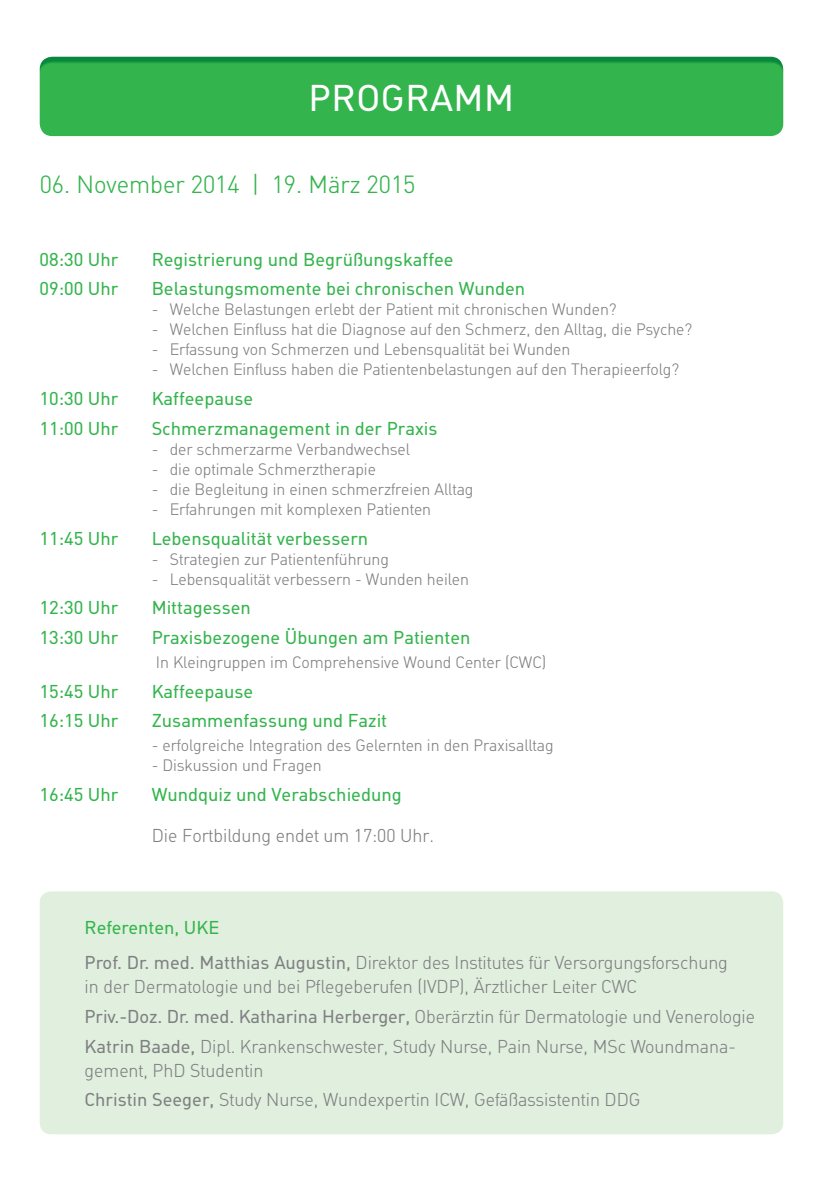
<style>
.page{position:relative;width:840px;height:1191px;background:#fff}
.page>*{position:absolute;margin:0;border:0;box-sizing:border-box;transform-origin:0 0}
.t1{font:36px "MHC Din";letter-spacing:.02em;color:#fff}
.t2{font:300 24px "MHC Din";color:#34b44d}
.t3{font:300 18px/29.6px "MHC Din";color:#808083}
.t4{font:18px "MHC Din";color:#34b44d}
.t5{font:300 16px "MHC Din";color:#808083}
.s1{font-weight:400;color:#34b44d}
.s2{font-weight:400}
</style>
<div class="page">
<div style="left:40px;top:891px;width:742px;height:243px;background:#e1f0de;border-radius:11px"></div>
<img style="left:40px;top:57px;width:742px;height:79px">
<h1 class="t1" style="left:308px;top:77px;width:207px">PROGRAMM</h1>
<h2 class="t2" style="left:40px;top:171px;width:377px">06. November 2014 | 19. März 2015</h2>
<p class="t4" style="left:40px;top:249px;width:80px">08:30 Uhr</p>
<p class="t4" style="left:152px;top:249px;width:303px">Registrierung und Begrüßungskaffee</p>
<p class="t4" style="left:40px;top:278px;width:80px">09:00 Uhr</p>
<p class="t4" style="left:152px;top:278px;width:375px">Belastungsmomente bei chronischen Wunden</p>
<p class="t5" style="left:152px;top:301px;width:466px">- Welche Belastungen erlebt der Patient mit chronischen Wunden?</p>
<p class="t5" style="left:152px;top:321px;width:541px">- Welchen Einfluss hat die Diagnose auf den Schmerz, den Alltag, die Psyche?</p>
<p class="t5" style="left:152px;top:341px;width:420px">- Erfassung von Schmerzen und Lebensqualität bei Wunden</p>
<p class="t5" style="left:152px;top:361px;width:528px">- Welchen Einfluss haben die Patientenbelastungen auf den Therapieerfolg?</p>
<p class="t4" style="left:40px;top:388px;width:80px">10:30 Uhr</p>
<p class="t4" style="left:152px;top:388px;width:103px">Kaffeepause</p>
<p class="t4" style="left:40px;top:418px;width:80px">11:00 Uhr</p>
<p class="t4" style="left:152px;top:418px;width:287px">Schmerzmanagement in der Praxis</p>
<p class="t5" style="left:152px;top:440px;width:259px">- der schmerzarme Verbandwechsel</p>
<p class="t5" style="left:152px;top:460px;width:226px">- die optimale Schmerztherapie</p>
<p class="t5" style="left:152px;top:480px;width:323px">- die Begleitung in einen schmerzfreien Alltag</p>
<p class="t5" style="left:152px;top:500px;width:281px">- Erfahrungen mit komplexen Patienten</p>
<p class="t4" style="left:40px;top:527px;width:80px">11:45 Uhr</p>
<p class="t4" style="left:152px;top:527px;width:218px">Lebensqualität verbessern</p>
<p class="t5" style="left:152px;top:550px;width:239px">- Strategien zur Patientenführung</p>
<p class="t5" style="left:152px;top:570px;width:319px">- Lebensqualität verbessern - Wunden heilen</p>
<p class="t4" style="left:40px;top:597px;width:80px">12:30 Uhr</p>
<p class="t4" style="left:152px;top:597px;width:101px">Mittagessen</p>
<p class="t4" style="left:40px;top:627px;width:80px">13:30 Uhr</p>
<p class="t4" style="left:152px;top:627px;width:320px">Praxisbezogene Übungen am Patienten</p>
<p class="t5" style="left:156px;top:653px;width:391px">In Kleingruppen im Comprehensive Wound Center (CWC)</p>
<p class="t4" style="left:40px;top:680px;width:80px">15:45 Uhr</p>
<p class="t4" style="left:152px;top:680px;width:103px">Kaffeepause</p>
<p class="t4" style="left:40px;top:710px;width:80px">16:15 Uhr</p>
<p class="t4" style="left:152px;top:710px;width:237px">Zusammenfassung und Fazit</p>
<p class="t5" style="left:152px;top:736px;width:403px">- erfolgreiche Integration des Gelernten in den Praxisalltag</p>
<p class="t5" style="left:152px;top:756px;width:171px">- Diskussion und Fragen</p>
<p class="t4" style="left:40px;top:784px;width:80px">16:45 Uhr</p>
<p class="t4" style="left:152px;top:784px;width:251px">Wundquiz und Verabschiedung</p>
<p class="t3" style="left:152px;top:821px;width:284px">Die Fortbildung endet um 17:00 Uhr.</p>
<p class="t3" style="left:85px;top:910px;width:644px;line-height:35.4px"><span class="s1">Referenten, UKE<br></span><span class="s2">Prof. Dr. med. Matthias Augustin,</span> Direktor des Institutes für Versorgungsforschung</p>
<p class="t3" style="left:85px;top:972px;width:671px">in der Dermatologie und bei Pflegeberufen (IVDP), Ärztlicher Leiter CWC<br><span class="s2">Priv.-Doz. Dr. med. Katharina Herberger,</span> Oberärztin für Dermatologie und Venerologie<br><span class="s2">Katrin Baade,</span> Dipl. Krankenschwester, Study Nurse, Pain Nurse, MSc Woundmana-</p>
<p class="t3" style="left:85px;top:1055px;width:557px">gement, PhD Studentin<br><span class="s2">Christin Seeger,</span> Study Nurse, Wundexpertin ICW, Gefäßassistentin DDG</p>
</div>
